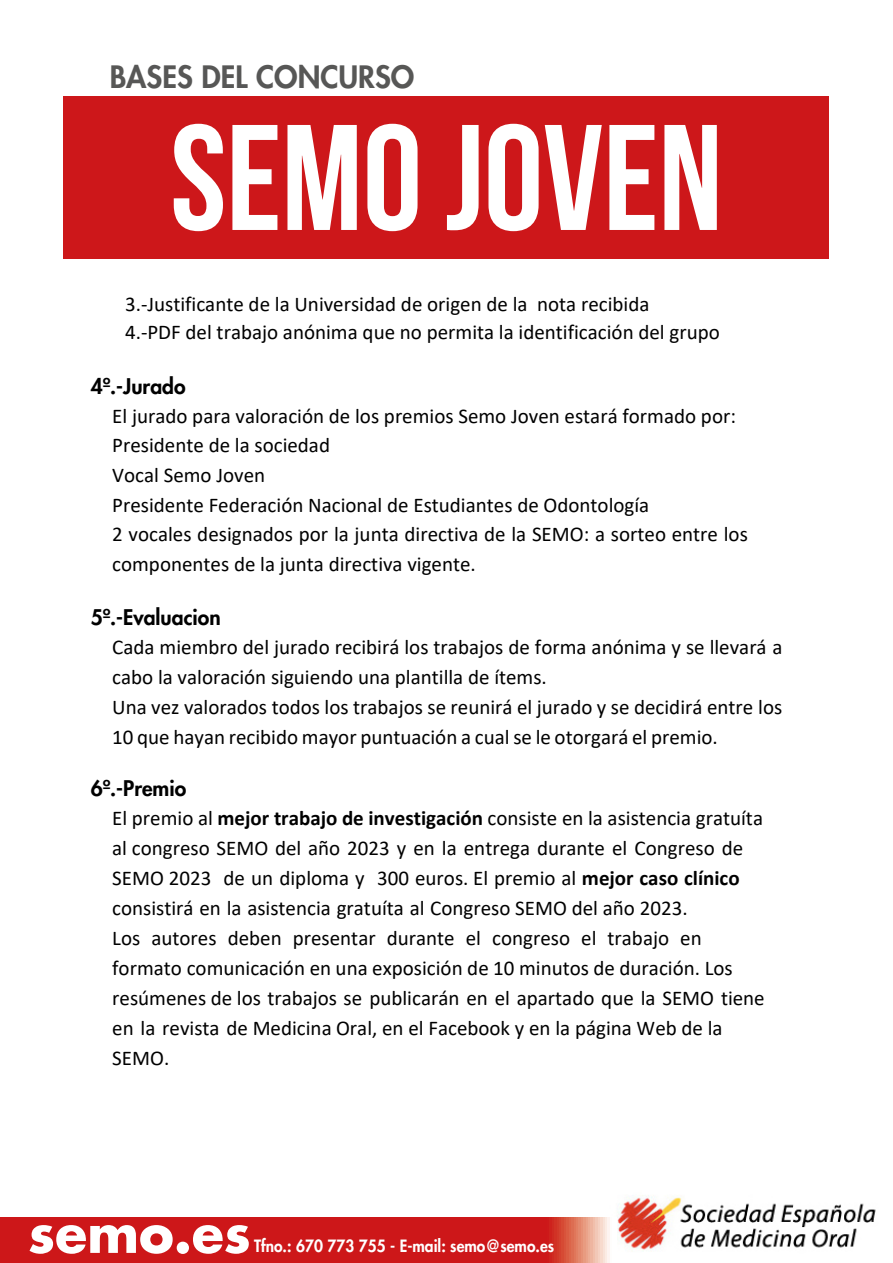
<style>
.page{position:relative;width:893px;height:1263px;background:#fff}
.page>*{position:absolute;margin:0;border:0;box-sizing:border-box;transform-origin:0 0}
.t1{font:150px "Bebas Neue";color:#fff}
.t2{font:700 52.5px "Futura LT";color:#fff}
.t3{font:800 30px "Futura LT";color:#575756}
.t4{font:21px/30px "Calibri";color:#000}
.t5{font:800 21px "Futura LT";color:#000}
.t6{font:800 16.5px "Futura LT";color:#fff;scale:.94 1}
.s1{font-weight:700}
</style>
<div class="page">
<div style="left:64px;top:97px;width:765px;height:162px;background:#cd171a"></div>
<img style="left:617px;top:1195px;width:259px;height:55px">
<svg style="left:0;top:1217px;width:610px;height:46px;background:#cf2222"></svg>
<h3 class="t3" style="left:110px;top:57px;width:306px">BASES DEL CONCURSO</h3>
<h1 class="t1" style="left:170px;top:96px;width:554px">SEMO JOVEN</h1>
<p class="t4" style="left:125px;top:289px;width:596px;line-height:28.5px">3.-Justificante de la Universidad de origen de la nota recibida<br>4.-PDF del trabajo anónima que no permita la identificación del grupo</p>
<p class="t5" style="left:91px;top:372px;width:96px">4º.-Jurado</p>
<p class="t4" style="left:112px;top:400px;width:637px">El jurado para valoración de los premios Semo Joven estará formado por:<br>Presidente de la sociedad<br>Vocal Semo Joven<br>Presidente Federación Nacional de Estudiantes de Odontología<br>2 vocales designados por la junta directiva de la SEMO: a sorteo entre los componentes de la junta directiva vigente.</p>
<p class="t5" style="left:91px;top:603px;width:131px">5º.-Evaluacion</p>
<p class="t4" style="left:112px;top:631px;width:672px">Cada miembro del jurado recibirá los trabajos de forma anónima y se llevará a cabo la valoración siguiendo una plantilla de ítems.<br>Una vez valorados todos los trabajos se reunirá el jurado y se decidirá entre los 10 que hayan recibido mayor puntuación a cual se le otorgará el premio.</p>
<p class="t5" style="left:91px;top:774px;width:97px">6º.-Premio</p>
<p class="t4" style="left:112px;top:803px;width:654px">El premio al <span class="s1">mejor trabajo de investigación</span> consiste en la asistencia gratuíta al congreso SEMO del año 2023 y en la entrega durante el Congreso de SEMO 2023 de un diploma y 300 euros. El premio al <span class="s1">mejor caso clínico </span>consistirá en la asistencia gratuíta al Congreso SEMO del año 2023.<br>Los autores deben presentar durante el congreso el trabajo en formato comunicación en una exposición de 10 minutos de duración. Los resúmenes de los trabajos se publicarán en el apartado que la SEMO tiene en la revista de Medicina Oral, en el Facebook y en la página Web de la SEMO.</p>
<h2 class="t2" style="left:28px;top:1198px;width:224px">semo.es</h2>
<p class="t6" style="left:254px;top:1235px;width:321px">Tfno.: 670 773 755 - E-mail: semo@semo.es</p>
</div>
